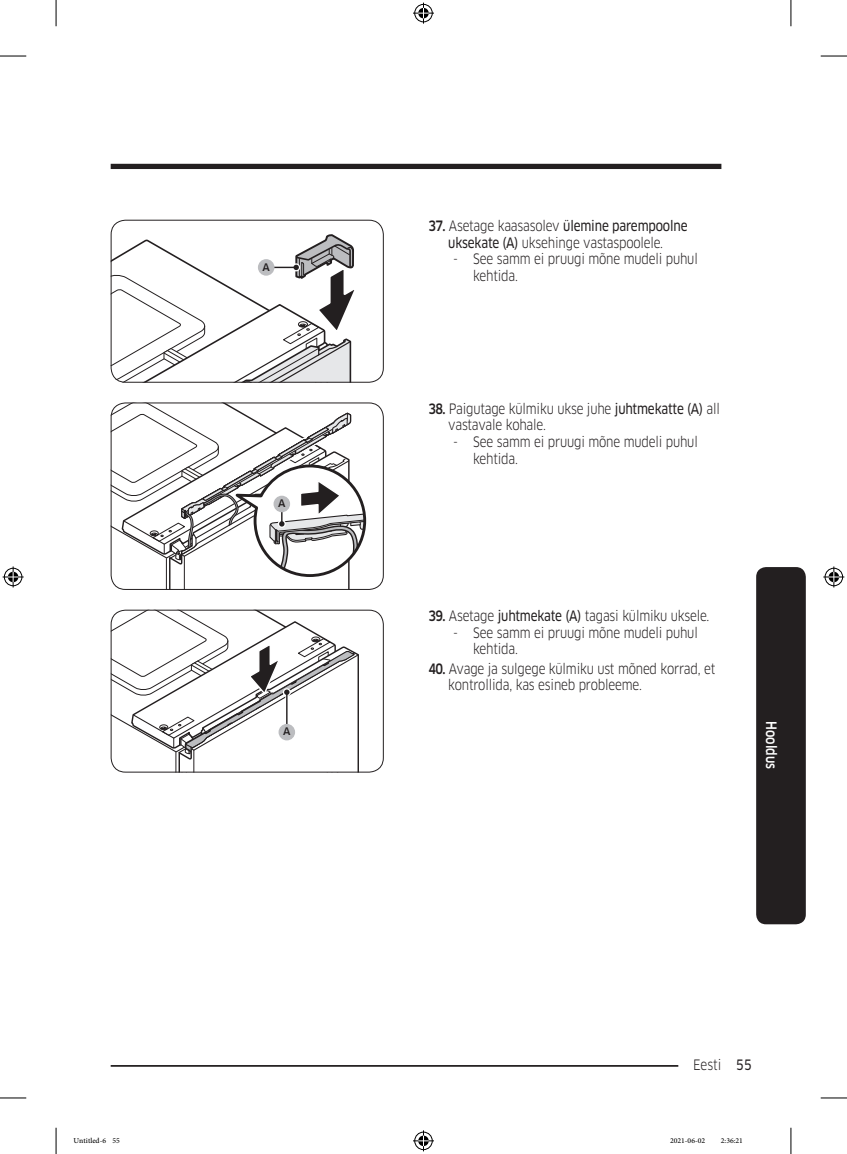
<style>
.page{position:relative;width:847px;height:1154px;background:#fff}
.page>*{position:absolute;margin:0;border:0;box-sizing:border-box;transform-origin:0 0}
.t1{font:14px/16.8px "Samsung Clan Pro";letter-spacing:-.015em;color:#231f20;scale:.85 1}
.Sidebar{font:500 14px "Samsung Clan Pro";color:#fff;scale:.85 1}
.t2{font:10.5px "Adobe Arabic";color:#000}
.image{font:500 10.15px "Samsung Clan Pro";color:#231f20}
.s1{font-weight:500}
.s2{font-family:"Samsung Clan Pro News"}
</style>
<div class="page">
<div style="left:111px;top:164px;width:610px;height:5px;background:#231f20"></div>
<hr style="left:111px;top:1065px;width:610px;height:2px;background:#231f20">
<div style="left:678px;top:1055px;width:58px;height:17px;background:#fff"></div>
<div style="left:755px;top:567px;width:50px;height:357px;background:#231f20;border-radius:10px"></div>
<svg style="left:111px;top:230px;width:244px;height:153px"></svg>
<div style="left:258px;top:259px;width:16px;height:17px;background:#bcbdc0;border-radius:50%"></div>
<div style="left:111px;top:220px;width:272px;height:163px;border:1px solid #231f20;border-radius:14px"></div>
<svg style="left:111px;top:404px;width:256px;height:186px"></svg>
<div style="left:273px;top:496px;width:17px;height:16px;background:#bcbdc0;border-radius:50%"></div>
<div style="left:111px;top:402px;width:272px;height:188px;border:1px solid #231f20;border-radius:14px"></div>
<svg style="left:111px;top:610px;width:248px;height:162px"></svg>
<div style="left:278px;top:724px;width:17px;height:16px;background:#bcbdc0;border-radius:50%"></div>
<div style="left:111px;top:610px;width:272px;height:162px;border:1px solid #231f20;border-radius:14px"></div>
<svg style="left:0;top:56px;width:26px;height:1px"></svg>
<svg style="left:820px;top:56px;width:26px;height:1px"></svg>
<svg style="left:0;top:1097px;width:26px;height:1px"></svg>
<svg style="left:820px;top:1097px;width:26px;height:1px"></svg>
<svg style="left:56px;top:0;width:1px;height:26px"></svg>
<svg style="left:56px;top:1128px;width:1px;height:26px"></svg>
<svg style="left:790px;top:0;width:1px;height:26px"></svg>
<svg style="left:790px;top:1128px;width:1px;height:26px"></svg>
<svg style="left:413px;top:3px;width:21px;height:21px"></svg>
<svg style="left:413px;top:1130px;width:21px;height:21px"></svg>
<svg style="left:3px;top:566px;width:21px;height:21px"></svg>
<svg style="left:823px;top:566px;width:21px;height:21px"></svg>
<p class="image" style="left:262px;top:261px;width:9px">A</p>
<p class="image" style="left:278px;top:497px;width:9px">A</p>
<p class="image" style="left:283px;top:726px;width:9px">A</p>
<p class="t1" style="left:428px;top:217px;width:306px;text-align:center"><span class="s1">37.</span> Asetage kaasasolev <span class="s2">ülemine parempoolne uksekate (A)</span> uksehinge vastaspoolele.</p>
<p class="t1" style="left:473px;top:251px;width:266px;text-indent:-20px">- See samm ei pruugi mõne mudeli puhul kehtida.</p>
<p class="t1" style="left:448px;top:400px;width:321px;text-indent:-20px"><span class="s1">38.</span> Paigutage külmiku ukse juhe <span class="s2">juhtmekatte (A)</span> all vastavale kohale.</p>
<p class="t1" style="left:473px;top:434px;width:266px;text-indent:-20px">- See samm ei pruugi mõne mudeli puhul kehtida.</p>
<p class="t1" style="left:428px;top:607px;width:332px"><span class="s1">39.</span> Asetage <span class="s2">juhtmekate (A)</span> tagasi külmiku uksele.</p>
<p class="t1" style="left:473px;top:624px;width:266px;text-indent:-20px">- See samm ei pruugi mõne mudeli puhul kehtida.</p>
<p class="t1" style="left:448px;top:660px;width:315px;text-indent:-20px"><span class="s1">40.</span> Avage ja sulgege külmiku ust mõned korrad, et kontrollida, kas esineb probleeme.</p>
<p class="Sidebar" style="left:779px;top:721px;width:58px;rotate:90deg">Hooldus</p>
<p class="t1" style="left:693px;top:1056px;width:70px">Eesti <span class="s2">55</span></p>
<p class="t2" style="left:74px;top:1133px;width:48px">Untitled-6 55</p>
<p class="t2" style="left:669px;top:1133px;width:37px">2021-06-02</p>
<p class="t2" style="left:720px;top:1133px;width:24px">2:36:21</p>
</div>
